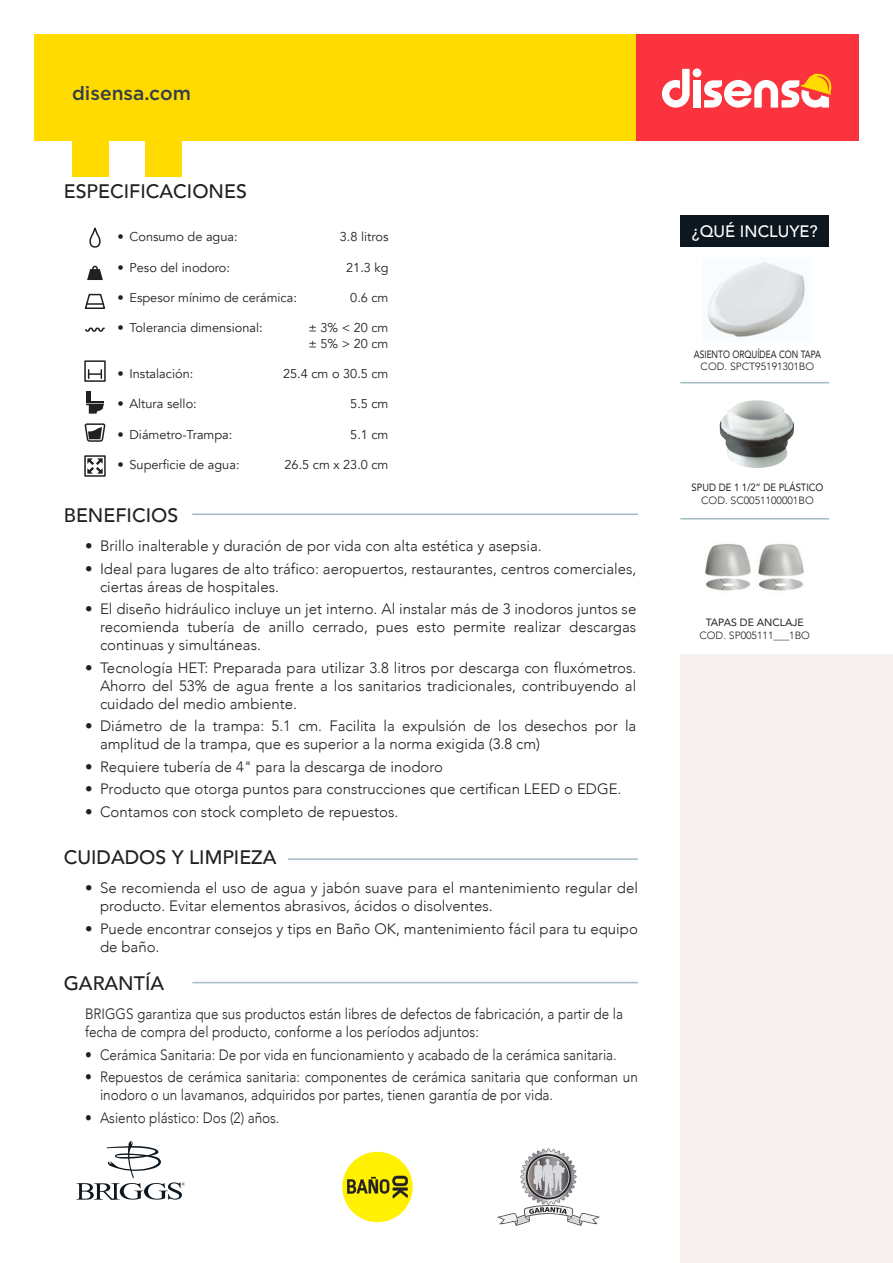
<style>
.page{position:relative;width:893px;height:1263px;background:#fff}
.page>*{position:absolute;margin:0;border:0;box-sizing:border-box;transform-origin:0 0}
.t1{font:500 19.5px "Avenir";color:#231f20}
.t2{font:500 19.2px "Gotham";color:#313e48}
.t3{font:500 16.5px "Avenir";color:#fff}
.t4{font:300 15px/18px "Avenir";color:#231f20}
.t5{font:300 15px/18px "Avenir";color:#231f20;scale:.9 1}
.t6{font:12.75px/15.3px "Avenir";color:#231f20}
.t7{font:300 10.5px "Avenir";color:#231f20}
.t8{font:10.5px "Avenir";color:#231f20;scale:.8 1}
.t9{font:10.5px "Avenir";color:#231f20;scale:.9 1}
.t10{font:10.5px "Avenir";color:#231f20}
</style>
<div class="page">
<div style="left:680px;top:655px;width:213px;height:608px;background:#f6f1ee"></div>
<img style="left:705px;top:544px;width:99px;height:47px">
<hr style="left:192px;top:514px;width:446px;height:1px;background:#a3bbc4">
<hr style="left:288px;top:858px;width:350px;height:2px;background:#a3bbc4">
<hr style="left:192px;top:982px;width:446px;height:1px;background:#a3bbc4">
<div style="left:680px;top:215px;width:149px;height:32px;background:#0d1720"></div>
<hr style="left:680px;top:518px;width:149px;height:1px;background:#a3bbc4">
<hr style="left:680px;top:382px;width:149px;height:1px;background:#a3bbc4">
<img style="left:719px;top:400px;width:75px;height:68px">
<img style="left:708px;top:262px;width:97px;height:75px">
<svg style="left:89px;top:228px;width:12px;height:20px"></svg>
<svg style="left:87px;top:266px;width:16px;height:14px"></svg>
<svg style="left:85px;top:293px;width:21px;height:16px"></svg>
<svg style="left:85px;top:327px;width:20px;height:5px"></svg>
<div style="left:84px;top:360px;width:22px;height:22px;border:2px solid #231f20"></div>
<svg style="left:88px;top:370px;width:14px;height:8px"></svg>
<div style="left:84px;top:455px;width:22px;height:22px;border:2px solid #231f20"></div>
<div style="left:86px;top:394px;width:5px;height:9px;background:#231f20"></div>
<svg style="left:86px;top:402px;width:18px;height:12px"></svg>
<svg style="left:84px;top:423px;width:22px;height:51px"></svg>
<svg style="left:76px;top:1141px;width:109px;height:58px"></svg>
<div style="left:342px;top:1152px;width:71px;height:70px;background:#fff101;border-radius:50%"></div>
<svg style="left:347px;top:1176px;width:61px;height:22px"></svg>
<svg style="left:497px;top:1148px;width:103px;height:78px"></svg>
<div style="left:635px;top:34px;width:224px;height:106px;background:#fb333e"></div>
<div style="left:34px;top:34px;width:601px;height:106px;background:#ffdb00"></div>
<svg style="left:662px;top:69px;width:28px;height:39px"></svg>
<div style="left:693px;top:80px;width:8px;height:28px;background:#fff"></div>
<div style="left:693px;top:69px;width:8px;height:8px;background:#fff;border-radius:50%"></div>
<svg style="left:704px;top:73px;width:128px;height:35px"></svg>
<div style="left:72px;top:140px;width:37px;height:37px;background:#ffdb00"></div>
<div style="left:145px;top:140px;width:36px;height:37px;background:#ffdb00"></div>
<p class="t2" style="left:72px;top:81px;width:120px">disensa.com</p>
<h1 class="t1" style="left:64px;top:174px;width:185px">ESPECIFICACIONES</h1>
<p class="t6" style="left:117px;top:230px;width:122px">• Consumo de agua:</p>
<p class="t6" style="left:340px;top:230px;width:50px">3.8 litros</p>
<p class="t6" style="left:117px;top:260px;width:114px">• Peso del inodoro:</p>
<p class="t6" style="left:346px;top:260px;width:44px">21.3 kg</p>
<p class="t6" style="left:117px;top:290px;width:181px">• Espesor mínimo de cerámica:</p>
<p class="t6" style="left:350px;top:290px;width:40px">0.6 cm</p>
<p class="t6" style="left:117px;top:320px;width:147px">• Tolerancia dimensional:</p>
<p class="t6" style="left:308px;top:320px;width:82px">± 3% &lt; 20 cm ± 5% &gt; 20 cm</p>
<p class="t6" style="left:117px;top:366px;width:77px">• Instalación:</p>
<p class="t6" style="left:283px;top:366px;width:107px">25.4 cm o 30.5 cm</p>
<p class="t6" style="left:117px;top:396px;width:81px">• Altura sello:</p>
<p class="t6" style="left:350px;top:396px;width:40px">5.5 cm</p>
<p class="t6" style="left:117px;top:427px;width:116px">• Diámetro-Trampa:</p>
<p class="t6" style="left:350px;top:427px;width:40px">5.1 cm</p>
<p class="t6" style="left:117px;top:457px;width:124px">• Superficie de agua:</p>
<p class="t6" style="left:285px;top:457px;width:105px">26.5 cm x 23.0 cm</p>
<h1 class="t1" style="left:64px;top:498px;width:116px">BENEFICIOS</h1>
<p class="t4" style="left:85px;top:537px;width:458px">• Brillo inalterable y duración de por vida con alta estética y asepsia.</p>
<p class="t4" style="left:100px;top:559px;width:538px;text-indent:-15px">• Ideal para lugares de alto tráfico: aeropuertos, restaurantes, centros comerciales, ciertas áreas de hospitales.</p>
<p class="t4" style="left:100px;top:600px;width:538px;text-align:justify;text-indent:-15px">• El diseño hidráulico incluye un jet interno. Al instalar más de 3 inodoros juntos se recomienda tubería de anillo cerrado, pues esto permite realizar descargas continuas y simultáneas.</p>
<p class="t4" style="left:100px;top:658px;width:538px;text-align:justify;text-indent:-15px">• Tecnología HET: Preparada para utilizar 3.8 litros por descarga con fluxómetros.<br>Ahorro del 53% de agua frente a los sanitarios tradicionales, contribuyendo al cuidado del medio ambiente.</p>
<p class="t4" style="left:100px;top:717px;width:538px;text-indent:-15px">• Diámetro de la trampa: 5.1 cm. Facilita la expulsión de los desechos por la amplitud de la trampa, que es superior a la norma exigida (3.8 cm)</p>
<p class="t4" style="left:85px;top:757px;width:360px">• Requiere tubería de 4" para la descarga de inodoro</p>
<p class="t4" style="left:85px;top:780px;width:538px">• Producto que otorga puntos para construcciones que certifican LEED o EDGE.</p>
<p class="t4" style="left:85px;top:802px;width:315px">• Contamos con stock completo de repuestos.</p>
<h1 class="t1" style="left:64px;top:840px;width:214px">CUIDADOS Y LIMPIEZA</h1>
<p class="t4" style="left:100px;top:879px;width:539px;text-indent:-15px">• Se recomienda el uso de agua y jabón suave para el mantenimiento regular del producto. Evitar elementos abrasivos, ácidos o disolventes.</p>
<p class="t4" style="left:100px;top:920px;width:539px;text-indent:-15px">• Puede encontrar consejos y tips en Baño OK, mantenimiento fácil para tu equipo de baño.</p>
<h1 class="t1" style="left:64px;top:966px;width:102px">GARANTÍA</h1>
<p class="t5" style="left:85px;top:1005px;width:599px">BRIGGS garantiza que sus productos están libres de defectos de fabricación, a partir de la fecha de compra del producto, conforme a los períodos adjuntos:</p>
<p class="t5" style="left:85px;top:1046px;width:592px">• Cerámica Sanitaria: De por vida en funcionamiento y acabado de la cerámica sanitaria.</p>
<p class="t5" style="left:100px;top:1068px;width:599px;text-indent:-15px">• Repuestos de cerámica sanitaria: componentes de cerámica sanitaria que conforman un inodoro o un lavamanos, adquiridos por partes, tienen garantía de por vida.</p>
<p class="t5" style="left:85px;top:1109px;width:218px">• Asiento plástico: Dos (2) años.</p>
<p class="t3" style="left:692px;top:217px;width:128px">¿QUÉ INCLUYE?</p>
<p class="t8" style="left:694px;top:345px;width:160px">ASIENTO ORQUÍDEA CON TAPA</p>
<p class="t7" style="left:701px;top:360px;width:115px">COD. SPCT95191301BO</p>
<p class="t9" style="left:692px;top:479px;width:148px">SPUD DE 1 1/2” DE PLÁSTICO</p>
<p class="t7" style="left:701px;top:494px;width:114px">COD. SC0051100001BO</p>
<p class="t10" style="left:706px;top:614px;width:99px">TAPAS DE ANCLAJE</p>
<p class="t7" style="left:699px;top:629px;width:112px">COD. SP005111___1BO</p>
</div>
